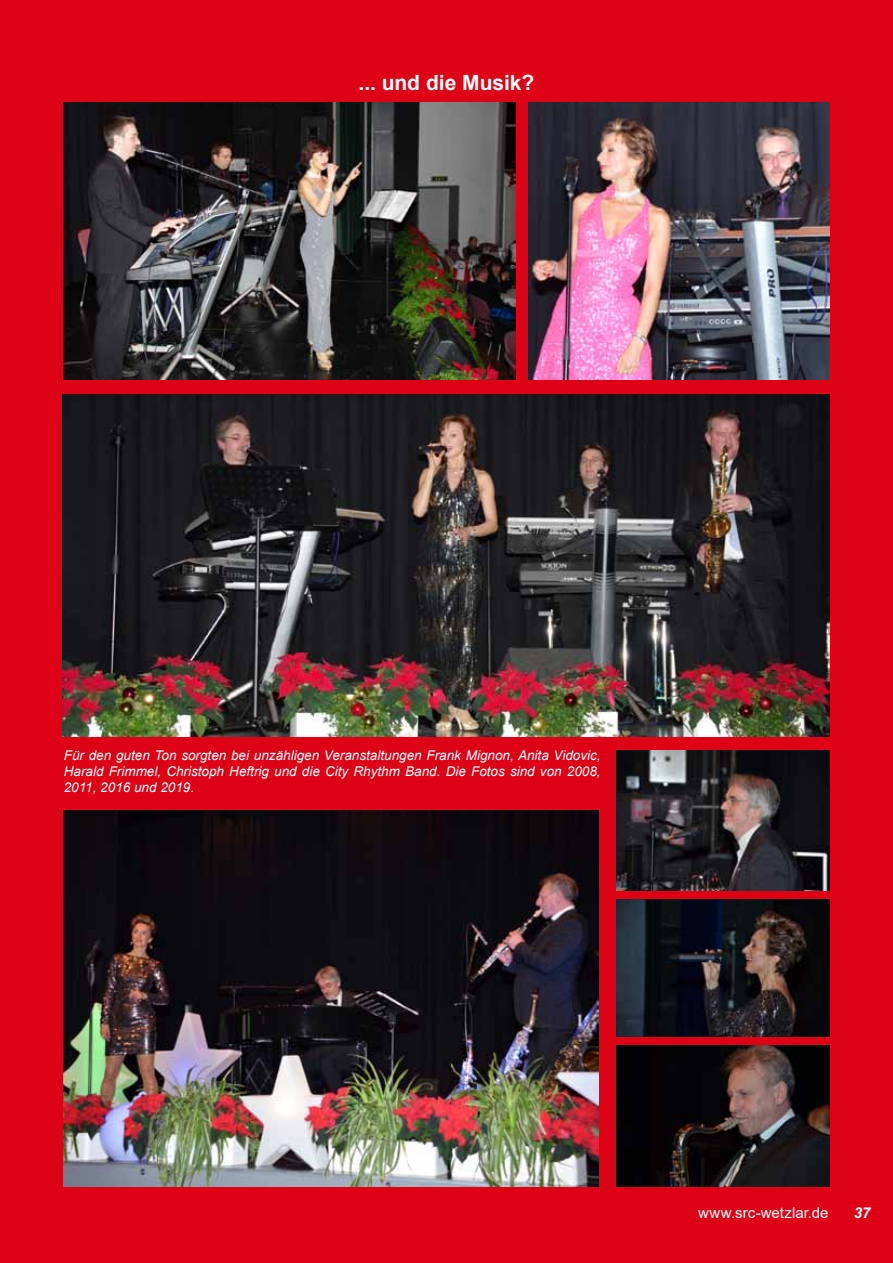
<style>
.page{position:relative;width:893px;height:1263px;background:#de0216}
.page>*{position:absolute;margin:0;border:0;box-sizing:border-box;transform-origin:0 0}
.t1{font:700 21px "Arial";color:#fff}
.t2{font:15px "Arial";color:#fff}
.t3{font:italic 700 15px "Arial";color:#fff}
.t4{font:italic 13.5px/16.2px "Arial";color:#fff;text-align:justify}
</style>
<div class="page">
<img style="left:64px;top:102px;width:452px;height:278px">
<img style="left:63px;top:395px;width:766px;height:342px">
<img style="left:529px;top:102px;width:300px;height:278px">
<img style="left:64px;top:810px;width:534px;height:376px">
<img style="left:617px;top:750px;width:212px;height:141px">
<img style="left:617px;top:899px;width:212px;height:138px">
<img style="left:617px;top:1045px;width:212px;height:141px">
<p class="t1" style="left:359px;top:68px;width:177px">... und die Musik?</p>
<p class="t4" style="left:64px;top:747px;width:538px">Für den guten Ton sorgten bei unzähligen Veranstaltungen Frank Mignon, Anita Vidovic, Harald Frimmel, Christoph Heftrig und die City Rhythm Band. Die Fotos sind von 2008, 2011, 2016 und 2019.</p>
<p class="t2" style="left:698px;top:1202px;width:132px">www.src-wetzlar.de</p>
<p class="t3" style="left:854px;top:1203px;width:18px">37</p>
</div>
